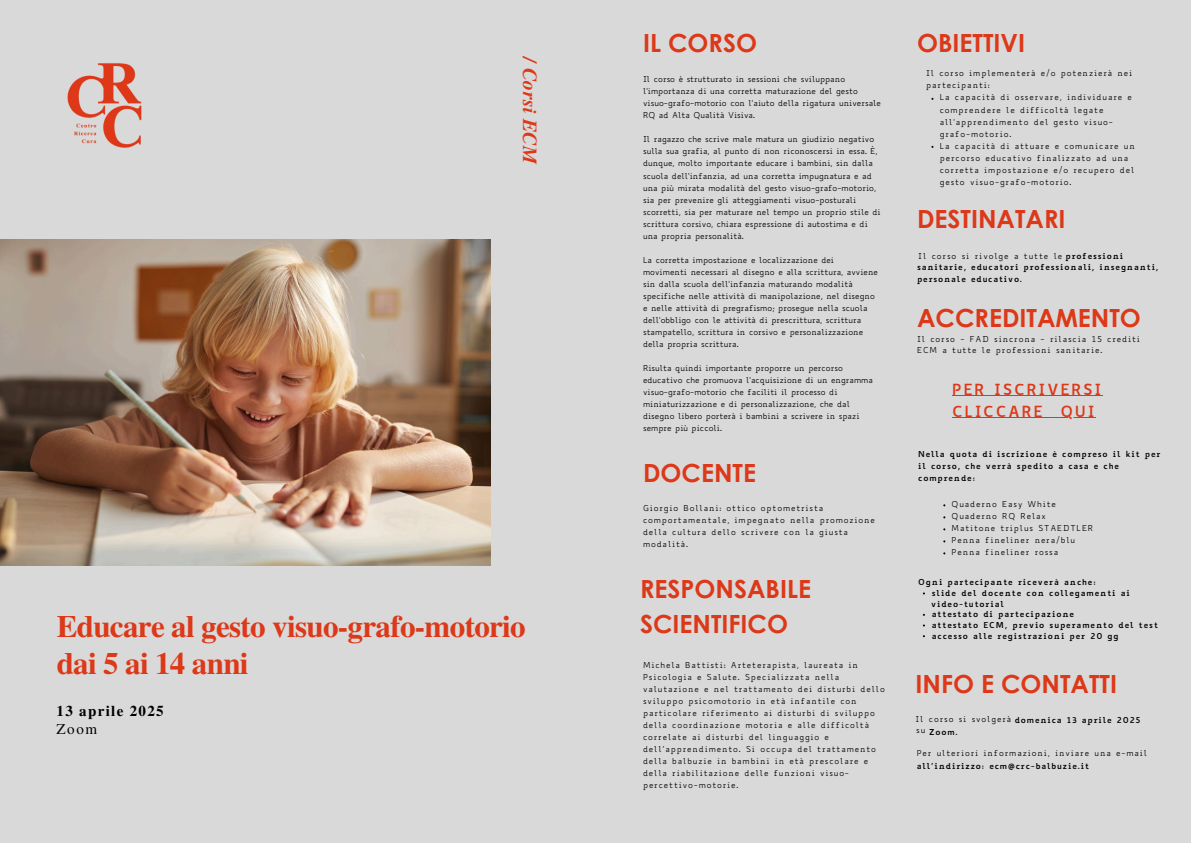
<style>
.page{position:relative;width:1191px;height:843px;background:#fff}
.page>*{position:absolute;margin:0;border:0;box-sizing:border-box;transform-origin:0 0}
.t1{font:700 31px/37.5px "Te X Gyre Termes";letter-spacing:-.02em;color:#dd3818}
.t2{font:700 25px/34.5px "Century Gothic";color:#dd3818}
.t3{font:italic 700 20px "Te X Gyre Termes";color:#dd3818}
.t4{font:700 15px/21.8px "Biancoenero";letter-spacing:.105em;color:#dd3818}
.t5{font:700 15px "Te X Gyre Termes";letter-spacing:.09em;color:#000}
.t6{font:15px "Te X Gyre Termes";color:#000}
.t7{font:8px/12px "Biancoenero";color:#000}
.t8{font:8px/12px "Biancoenero";letter-spacing:.1em;color:#000}
.t9{font:8px/12px "Biancoenero";letter-spacing:.105em;color:#000}
.t10{font:700 8px/12px "Biancoenero";letter-spacing:.105em;color:#000}
.t11{font:8px "Biancoenero";letter-spacing:.11em;color:#000}
.s1{font-weight:700}
.s2{font-weight:400}
</style>
<div class="page">
<div style="left:0;top:0;width:1190px;height:842px;background:#d9d9d9"></div>
<img style="left:67px;top:63px;width:75px;height:85px">
<img style="left:0;top:239px;width:490px;height:326px">
<hr style="left:952px;top:395px;width:150px;height:1px;background:#dd3818">
<hr style="left:952px;top:417px;width:92px;height:1px;background:#dd3818">
<svg style="left:1044px;top:417px;width:16px;height:1px"></svg>
<hr style="left:1060px;top:417px;width:35px;height:1px;background:#dd3818">
<h1 class="t3" style="left:544px;top:57px;width:110px;rotate:90deg">/Corsi ECM</h1>
<p class="t1" style="left:57px;top:605px;width:470px">Educare al gesto visuo-grafo-motorio dai 5 ai 14 anni</p>
<p class="t5" style="left:56px;top:699px;width:109px">13 aprile 2025</p>
<h2 class="t6" style="left:56px;top:718px;width:42px">Zoom</h2>
<p class="t2" style="left:643px;top:25px;width:115px">IL CORSO</p>
<h5 class="t7" style="left:643px;top:75px;width:239px">Il corso è strutturato in sessioni che sviluppano l'importanza di una corretta maturazione del gesto visuo-grafo-motorio con l'aiuto della rigatura universale RQ ad Alta Qualità Visiva.</h5>
<h6 class="t7" style="left:643px;top:135px;width:239px">Il ragazzo che scrive male matura un giudizio negativo sulla sua grafia, al punto di non riconoscersi in essa. È, dunque, molto importante educare i bambini, sin dalla scuola dell'infanzia, ad una corretta impugnatura e ad una più mirata modalità del gesto visuo-grafo-motorio, sia per prevenire gli atteggiamenti visuo-posturali scorretti, sia per maturare nel tempo un proprio stile di scrittura corsivo, chiara espressione di autostima e di una propria personalità.</h6>
<h2 class="t7" style="left:643px;top:255px;width:236px">La corretta impostazione e localizzazione dei movimenti necessari al disegno e alla scrittura, avviene sin dalla scuola dell'infanzia maturando modalità specifiche nelle attività di manipolazione, nel disegno e nelle attività di pregrafismo; prosegue nella scuola dell'obbligo con le attività di prescrittura, scrittura stampatello, scrittura in corsivo e personalizzazione della propria scrittura.</h2>
<p class="t7" style="left:643px;top:363px;width:231px">Risulta quindi importante proporre un percorso educativo che promuova l'acquisizione di un engramma visuo-grafo-motorio che faciliti il processo di miniaturizzazione e di personalizzazione, che dal disegno libero porterà i bambini a scrivere in spazi sempre più piccoli.</p>
<p class="t2" style="left:643px;top:454px;width:114px">DOCENTE</p>
<p class="t8" style="left:643px;top:503px;width:233px">Giorgio Bollani: ottico optometrista comportamentale, impegnato nella promozione della cultura dello scrivere con la giusta modalità.</p>
<p class="t2" style="left:640px;top:571px;width:172px">RESPONSABILE<br>SCIENTIFICO</p>
<p class="t8" style="left:643px;top:660px;width:243px">Michela Battisti: Arteterapista, laureata in Psicologia e Salute. Specializzata nella valutazione e nel trattamento dei disturbi dello sviluppo psicomotorio in età infantile con particolare riferimento ai disturbi di sviluppo della coordinazione motoria e alle difficoltà correlate ai disturbi del linguaggio e dell’apprendimento. Si occupa del trattamento della balbuzie in bambini in età prescolare e della riabilitazione delle funzioni visuo&shy;percettivo-motorie.</p>
<p class="t2" style="left:916px;top:25px;width:109px">OBIETTIVI</p>
<h2 class="t9" style="left:926px;top:69px;width:208px">Il corso implementerà e/o potenzierà nei partecipanti:</h2>
<p class="t9" style="left:939px;top:93px;width:194px">La capacità di osservare, individuare e comprendere le difficoltà legate all'apprendimento del gesto visuo&shy;grafo-motorio.</p>
<p class="t9" style="left:939px;top:141px;width:197px">La capacità di attuare e comunicare un percorso educativo finalizzato ad una corretta impostazione e/o recupero del gesto visuo-grafo-motorio.</p>
<h2 class="t2" style="left:916px;top:201px;width:150px">DESTINATARI</h2>
<p class="t11" style="left:918px;top:253px;width:206px">Il corso si rivolge a tutte le <span class="s1">professioni</span></p>
<h2 class="t10" style="left:916px;top:262px;width:243px">sanitarie, educatori professionali, insegnanti, personale educativo.</h2>
<p class="t2" style="left:916px;top:299px;width:225px">ACCREDITAMENTO</p>
<p class="t9" style="left:916px;top:334px;width:224px;line-height:11.3px">Il corso - FAD sincrona - rilascia 15 crediti<br>ECM a tutte le professioni sanitarie.</p>
<p class="t4" style="left:952px;top:380px;width:151px">PER ISCRIVERSI<br>CLICCARE</p>
<p class="t4" style="left:1060px;top:402px;width:36px">QUI</p>
<p class="t10" style="left:918px;top:448px;width:244px">Nella quota di iscrizione è compreso il kit per il corso, che verrà spedito a casa e che comprende:</p>
<p class="t9" style="left:951px;top:499px;width:106px">Quaderno Easy White</p>
<h2 class="t9" style="left:951px;top:511px;width:96px">Quaderno RQ Relax</h2>
<p class="t9" style="left:951px;top:523px;width:143px">Matitone triplus STAEDTLER</p>
<p class="t9" style="left:951px;top:535px;width:125px">Penna fineliner nera/blu</p>
<p class="t9" style="left:951px;top:547px;width:108px">Penna fineliner rossa</p>
<p class="t10" style="left:918px;top:577px;width:179px">Ogni partecipante riceverà anche:</p>
<p class="t10" style="left:931px;top:587px;width:200px">slide del docente con collegamenti ai</p>
<h2 class="t10" style="left:931px;top:598px;width:74px">video-tutorial</h2>
<p class="t10" style="left:931px;top:609px;width:144px">attestato di partecipazione</p>
<p class="t10" style="left:931px;top:619px;width:228px">attestato ECM, previo superamento del test</p>
<p class="t10" style="left:931px;top:630px;width:188px">accesso alle registrazioni per 20 gg</p>
<p class="t2" style="left:915px;top:665px;width:203px">INFO E CONTATTI</p>
<p class="t10" style="left:915px;top:714px;width:226px"><span class="s2">Il corso si svolgerà</span> domenica 13 aprile 2025</p>
<p class="t7" style="left:916px;top:725px;width:11px">su</p>
<p class="t10" style="left:929px;top:726px;width:30px">Zoom.</p>
<p class="t9" style="left:916px;top:747px;width:232px">Per ulteriori informazioni, inviare una e-mail</p>
<h3 class="t10" style="left:916px;top:760px;width:174px">all’indirizzo: ecm@crc-balbuzie.it</h3>
</div>
